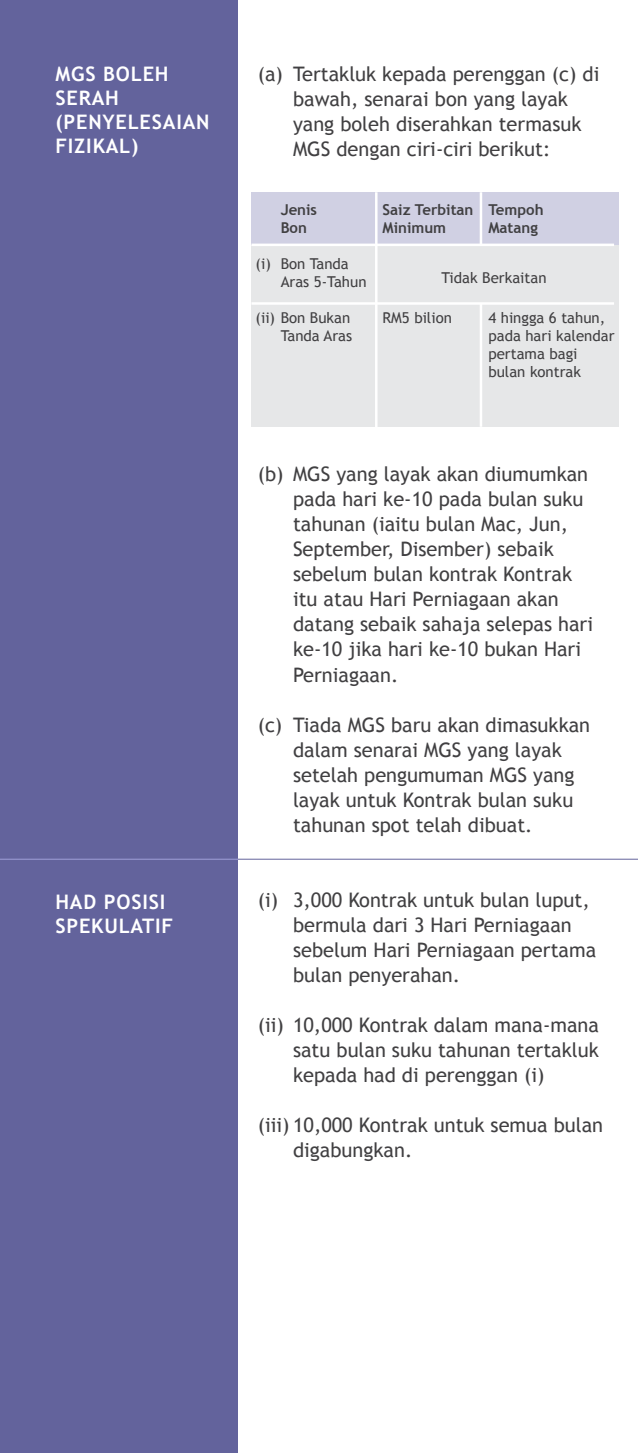
<style>
.page{position:relative;width:638px;height:1453px;background:#fff}
.page>*{position:absolute;margin:0;border:0;box-sizing:border-box;transform-origin:0 0}
.t1{font:20px/25px "Trebuchet MS";color:#414042}
.t2{font:700 20px/24px "Trebuchet MS";letter-spacing:.04em;color:#fff}
.t3{font:15px/18px "Trebuchet MS";color:#414042}
.t4{font:700 15px "Trebuchet MS";color:#414042}
</style>
<div class="page">
<div style="left:0;top:0;width:237px;height:1453px;background:#63639c"></div>
<hr style="left:0;top:859px;width:637px;height:1px;background:#63639c">
<div style="left:251px;top:192px;width:367px;height:53px;background:#d0d0e3"></div>
<div style="left:251px;top:245px;width:367px;height:182px;background:#e6e7e8"></div>
<hr style="left:375px;top:192px;width:2px;height:236px;background:#fff">
<hr style="left:479px;top:303px;width:3px;height:124px;background:#fff">
<hr style="left:479px;top:192px;width:3px;height:53px;background:#fff">
<hr style="left:251px;top:302px;width:362px;height:3px;background:#fff">
<hr style="left:251px;top:244px;width:362px;height:2px;background:#fff">
<p class="t2" style="left:55px;top:62px;width:155px">MGS BOLEH<br>SERAH (PENYELESAIAN<br>FIZIKAL)</p>
<p class="t2" style="left:55px;top:889px;width:119px">HAD POSISI<br>SPEKULATIF</p>
<p class="t1" style="left:293px;top:62px;width:308px;text-indent:-35px">(a) Tertakluk kepada perenggan (c) di bawah, senarai bon yang layak yang boleh diserahkan termasuk<br>MGS dengan ciri-ciri berikut:</p>
<p class="t4" style="left:280px;top:200px;width:38px">Jenis</p>
<p class="t4" style="left:382px;top:200px;width:162px">Saiz Terbitan Tempoh</p>
<p class="t4" style="left:280px;top:218px;width:28px">Bon</p>
<p class="t4" style="left:382px;top:218px;width:65px">Minimum</p>
<p class="t4" style="left:488px;top:218px;width:51px">Matang</p>
<p class="t3" style="left:280px;top:255px;width:87px;text-indent:-25px">(i) Bon Tanda<br>Aras 5-Tahun</p>
<p class="t3" style="left:255px;top:309px;width:96px">(ii) Bon Bukan</p>
<p class="t3" style="left:382px;top:309px;width:71px">RM5 bilion</p>
<p class="t3" style="left:488px;top:309px;width:118px">4 hingga 6 tahun,</p>
<p class="t3" style="left:280px;top:327px;width:73px">Tanda Aras</p>
<p class="t3" style="left:488px;top:327px;width:127px">pada hari kalendar pertama bagi bulan kontrak</p>
<p class="t3" style="left:441px;top:269px;width:106px">Tidak Berkaitan</p>
<p class="t1" style="left:293px;top:462px;width:301px;text-indent:-35px">(b) MGS yang layak akan diumumkan pada hari ke-10 pada bulan suku tahunan (iaitu bulan Mac, Jun,<br>September, Disember) sebaik sebelum bulan kontrak Kontrak itu atau Hari Perniagaan akan datang sebaik sahaja selepas hari ke-10 jika hari ke-10 bukan Hari<br>Perniagaan.</p>
<p class="t1" style="left:293px;top:712px;width:298px;text-indent:-35px">(c) Tiada MGS baru akan dimasukkan dalam senarai MGS yang layak setelah pengumuman MGS yang layak untuk Kontrak bulan suku tahunan spot telah dibuat.</p>
<p class="t1" style="left:293px;top:887px;width:304px;text-indent:-35px">(i) 3,000 Kontrak untuk bulan luput, bermula dari 3 Hari Perniagaan sebelum Hari Perniagaan pertama bulan penyerahan.</p>
<p class="t1" style="left:293px;top:1012px;width:307px;text-align:justify;text-indent:-35px">(ii) 10,000 Kontrak dalam mana-mana satu bulan suku tahunan tertakluk kepada had di perenggan (i)</p>
<p class="t1" style="left:293px;top:1112px;width:311px;text-indent:-35px">(iii) 10,000 Kontrak untuk semua bulan digabungkan.</p>
</div>
